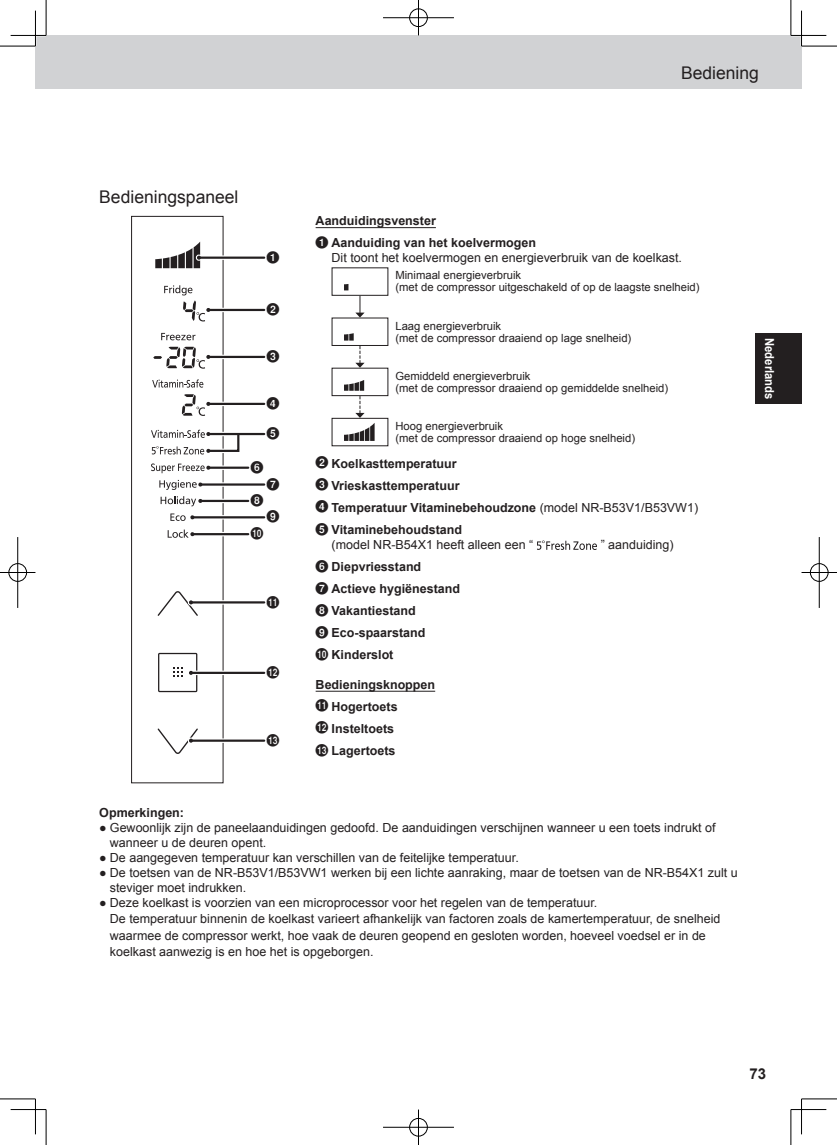
<style>
.page{position:relative;width:837px;height:1145px;background:#fff}
.page>*{position:absolute;margin:0;border:0;box-sizing:border-box;transform-origin:0 0}
.t1{font:17.5px "Arial";color:#231f20}
.t2{font:700 15px "Arial";color:#231f20}
.t3{font:12.5px/16.2px "Arial";color:#231f20}
.t4{font:700 12.5px/22.1px "Arial";color:#231f20}
.t5{font:12.5px "Y Number Circle N";color:#231f20}
.t6{font:700 12.5px "Arial";color:#fff;scale:.9 1}
.t7{font:11.25px/12.5px "Arial";color:#231f20}
.s1{font-family:"Y Number Circle N";font-weight:400}
.s2{font-weight:400}
</style>
<div class="page">
<div style="left:35px;top:35px;width:11px;height:54px;background:#d1d2d4"></div>
<div style="left:46px;top:35px;width:755px;height:54px;background:#d1d2d4"></div>
<div style="left:755px;top:333px;width:46px;height:71px;background:#231f20"></div>
<svg style="left:154px;top:268px;width:51px;height:425px"></svg>
<div style="left:158px;top:653px;width:39px;height:39px;border:1px solid #231f20"></div>
<svg style="left:161px;top:333px;width:34px;height:7px"></svg>
<svg style="left:152px;top:379px;width:51px;height:8px"></svg>
<svg style="left:173px;top:667px;width:10px;height:10px"></svg>
<div style="left:131px;top:216px;width:92px;height:567px;border:1px solid #231f20"></div>
<div style="left:199px;top:255px;width:65px;height:5px;background:#fff"></div>
<hr style="left:199px;top:256px;width:65px;height:3px;background:#231f20">
<svg style="left:155px;top:242px;width:46px;height:26px"></svg>
<svg style="left:199px;top:600px;width:65px;height:4px"></svg>
<hr style="left:191px;top:601px;width:73px;height:2px;background:#231f20">
<svg style="left:156px;top:589px;width:43px;height:28px"></svg>
<div style="left:191px;top:670px;width:73px;height:5px;background:#fff"></div>
<div style="left:188px;top:669px;width:6px;height:7px;border:4px solid #fff;border-radius:50%"></div>
<hr style="left:191px;top:671px;width:73px;height:3px;background:#231f20">
<div style="left:191px;top:738px;width:73px;height:5px;background:#545151"></div>
<hr style="left:191px;top:739px;width:73px;height:2px;background:#231f20">
<svg style="left:157px;top:728px;width:42px;height:26px"></svg>
<hr style="left:208px;top:308px;width:56px;height:4px;background:#e6e6e6">
<hr style="left:208px;top:309px;width:56px;height:2px;background:#231f20">
<svg style="left:164px;top:285px;width:47px;height:36px"></svg>
<svg style="left:211px;top:355px;width:53px;height:4px"></svg>
<hr style="left:208px;top:356px;width:56px;height:2px;background:#231f20">
<svg style="left:153px;top:347px;width:58px;height:21px"></svg>
<svg style="left:211px;top:402px;width:53px;height:4px"></svg>
<hr style="left:208px;top:403px;width:56px;height:2px;background:#231f20">
<svg style="left:182px;top:394px;width:29px;height:22px"></svg>
<svg style="left:151px;top:425px;width:115px;height:117px"></svg>
<hr style="left:315px;top:227px;width:121px;height:1px;background:#231f20">
<hr style="left:315px;top:690px;width:120px;height:1px;background:#231f20">
<svg style="left:344px;top:284px;width:4px;height:6px"></svg>
<div style="left:331px;top:267px;width:57px;height:29px;border:1px solid #231f20"></div>
<svg style="left:355px;top:296px;width:9px;height:21px"></svg>
<svg style="left:344px;top:333px;width:9px;height:7px"></svg>
<div style="left:331px;top:317px;width:57px;height:29px;border:1px solid #231f20"></div>
<svg style="left:355px;top:346px;width:9px;height:22px"></svg>
<svg style="left:344px;top:380px;width:30px;height:61px"></svg>
<div style="left:331px;top:418px;width:57px;height:28px;border:1px solid #231f20"></div>
<svg style="left:537px;top:540px;width:59px;height:10px"></svg>
<hr style="left:800px;top:11px;width:2px;height:35px;background:#fff">
<hr style="left:0;top:46px;width:35px;height:1px;background:#000">
<hr style="left:801px;top:46px;width:35px;height:1px;background:#000">
<hr style="left:0;top:1098px;width:35px;height:1px;background:#000">
<hr style="left:801px;top:1098px;width:35px;height:1px;background:#000">
<hr style="left:46px;top:0;width:1px;height:35px;background:#000">
<hr style="left:46px;top:1109px;width:1px;height:35px;background:#000">
<hr style="left:790px;top:0;width:1px;height:35px;background:#000">
<hr style="left:790px;top:1109px;width:1px;height:35px;background:#000">
<hr style="left:11px;top:35px;width:35px;height:1px;background:#000">
<hr style="left:790px;top:35px;width:36px;height:1px;background:#000">
<hr style="left:11px;top:1109px;width:35px;height:1px;background:#000">
<hr style="left:790px;top:1109px;width:36px;height:1px;background:#000">
<hr style="left:35px;top:11px;width:1px;height:35px;background:#000">
<hr style="left:35px;top:1098px;width:1px;height:36px;background:#000">
<hr style="left:801px;top:11px;width:1px;height:35px;background:#000">
<hr style="left:801px;top:1098px;width:1px;height:36px;background:#000">
<div style="left:408px;top:8px;width:20px;height:19px;border:2px solid #fff;border-radius:50%"></div>
<hr style="left:383px;top:17px;width:71px;height:2px;background:#fff">
<hr style="left:417px;top:0;width:2px;height:35px;background:#fff">
<div style="left:409px;top:9px;width:18px;height:18px;border:1px solid #000;border-radius:50%"></div>
<hr style="left:383px;top:18px;width:71px;height:1px;background:#000">
<hr style="left:418px;top:0;width:1px;height:35px;background:#000">
<div style="left:408px;top:1117px;width:20px;height:20px;border:2px solid #fff;border-radius:50%"></div>
<hr style="left:383px;top:1126px;width:71px;height:2px;background:#fff">
<hr style="left:417px;top:1109px;width:2px;height:35px;background:#fff">
<div style="left:409px;top:1118px;width:18px;height:18px;border:1px solid #000;border-radius:50%"></div>
<hr style="left:383px;top:1127px;width:71px;height:1px;background:#000">
<hr style="left:418px;top:1109px;width:1px;height:35px;background:#000">
<div style="left:8px;top:562px;width:19px;height:20px;border:2px solid #fff;border-radius:50%"></div>
<hr style="left:0;top:571px;width:35px;height:2px;background:#fff">
<hr style="left:17px;top:537px;width:2px;height:71px;background:#fff">
<div style="left:9px;top:563px;width:18px;height:18px;border:1px solid #000;border-radius:50%"></div>
<hr style="left:0;top:572px;width:35px;height:1px;background:#000">
<hr style="left:18px;top:537px;width:1px;height:71px;background:#000">
<div style="left:809px;top:562px;width:19px;height:20px;border:2px solid #fff;border-radius:50%"></div>
<hr style="left:801px;top:571px;width:35px;height:2px;background:#fff">
<div style="left:809px;top:563px;width:19px;height:18px;border:1px solid #000;border-radius:50%"></div>
<hr style="left:801px;top:572px;width:35px;height:1px;background:#000">
<hr style="left:818px;top:537px;width:1px;height:71px;background:#000">
<h1 class="t1" style="left:680px;top:61px;width:79px">Bediening</h1>
<h1 class="t1" style="left:99px;top:185px;width:141px">Bedieningspaneel</h1>
<p class="t5" style="left:266px;top:251px;width:15px">1</p>
<p class="t5" style="left:266px;top:303px;width:15px">2</p>
<p class="t5" style="left:266px;top:350px;width:15px">3</p>
<p class="t5" style="left:266px;top:397px;width:15px">4</p>
<p class="t5" style="left:266px;top:427px;width:14px">5</p>
<p class="t5" style="left:250px;top:461px;width:15px">6</p>
<p class="t5" style="left:250px;top:494px;width:15px">8</p>
<p class="t5" style="left:250px;top:527px;width:15px">:</p>
<p class="t5" style="left:266px;top:477px;width:15px">7</p>
<p class="t5" style="left:266px;top:510px;width:15px">9</p>
<p class="t5" style="left:266px;top:595px;width:15px">;</p>
<p class="t5" style="left:266px;top:666px;width:15px">&lt;</p>
<p class="t5" style="left:266px;top:733px;width:15px">=</p>
<p class="t4" style="left:315px;top:210px;width:222px">Aanduidingsvenster<br><span class="s1">1</span> Aanduiding van het koelvermogen</p>
<p class="t3" style="left:331px;top:250px;width:352px">Dit toont het koelvermogen en energieverbruik van de koelkast.</p>
<p class="t7" style="left:395px;top:269px;width:305px">Minimaal energieverbruik<br>(met de compressor uitgeschakeld of op de laagste snelheid)</p>
<p class="t7" style="left:395px;top:319px;width:237px">Laag energieverbruik<br>(met de compressor draaiend op lage snelheid)</p>
<p class="t7" style="left:395px;top:369px;width:274px">Gemiddeld energieverbruik<br>(met de compressor draaiend op gemiddelde snelheid)</p>
<p class="t7" style="left:395px;top:420px;width:241px">Hoog energieverbruik<br>(met de compressor draaiend op hoge snelheid)</p>
<p class="t4" style="left:315px;top:452px;width:384px"><span class="s1">2</span> Koelkasttemperatuur<br><span class="s1">3</span> Vrieskasttemperatuur<br><span class="s1">4</span> Temperatuur Vitaminebehoudzone <span class="s2">(model NR-B53V1/B53VW1)<br></span><span class="s1">5</span> Vitaminebehoudstand</p>
<p class="t3" style="left:331px;top:536px;width:203px">(model NR-B54X1 heeft alleen een “</p>
<p class="t3" style="left:600px;top:536px;width:74px">” aanduiding)</p>
<p class="t4" style="left:315px;top:556px;width:146px"><span class="s1">6</span> Diepvriesstand<br><span class="s1">7</span> Actieve hygiënestand<br><span class="s1">8</span> Vakantiestand<br><span class="s1">9</span> Eco-spaarstand<br><span class="s1">:</span> Kinderslot</p>
<p class="t4" style="left:315px;top:673px;width:121px">Bedieningsknoppen <span class="s1">;</span> Hogertoets<br><span class="s1">&lt;</span> Insteltoets<br><span class="s1">=</span> Lagertoets</p>
<p class="t6" style="left:777px;top:338px;width:70px;rotate:90deg">Nederlands</p>
<p class="t4" style="left:99px;top:802px;width:86px">Opmerkingen:</p>
<p class="t3" style="left:110px;top:820px;width:607px;line-height:15px;text-indent:-11px">● Gewoonlijk zijn de paneelaanduidingen gedoofd. De aanduidingen verschijnen wanneer u een toets indrukt of wanneer u de deuren opent.</p>
<p class="t3" style="left:99px;top:849px;width:421px">● De aangegeven temperatuur kan verschillen van de feitelijke temperatuur.</p>
<p class="t3" style="left:110px;top:865px;width:629px;line-height:15px;text-indent:-11px">● De toetsen van de NR-B53V1/B53VW1 werken bij een lichte aanraking, maar de toetsen van de NR-B54X1 zult u steviger moet indrukken.</p>
<p class="t3" style="left:110px;top:894px;width:612px;text-indent:-11px">● Deze koelkast is voorzien van een microprocessor voor het regelen van de temperatuur.<br>De temperatuur binnenin de koelkast varieert afhankelijk van factoren zoals de kamertemperatuur, de snelheid waarmee de compressor werkt, hoe vaak de deuren geopend en gesloten worden, hoeveel voedsel er in de koelkast aanwezig is en hoe het is opgeborgen.</p>
<p class="t2" style="left:749px;top:1063px;width:18px">73</p>
</div>
